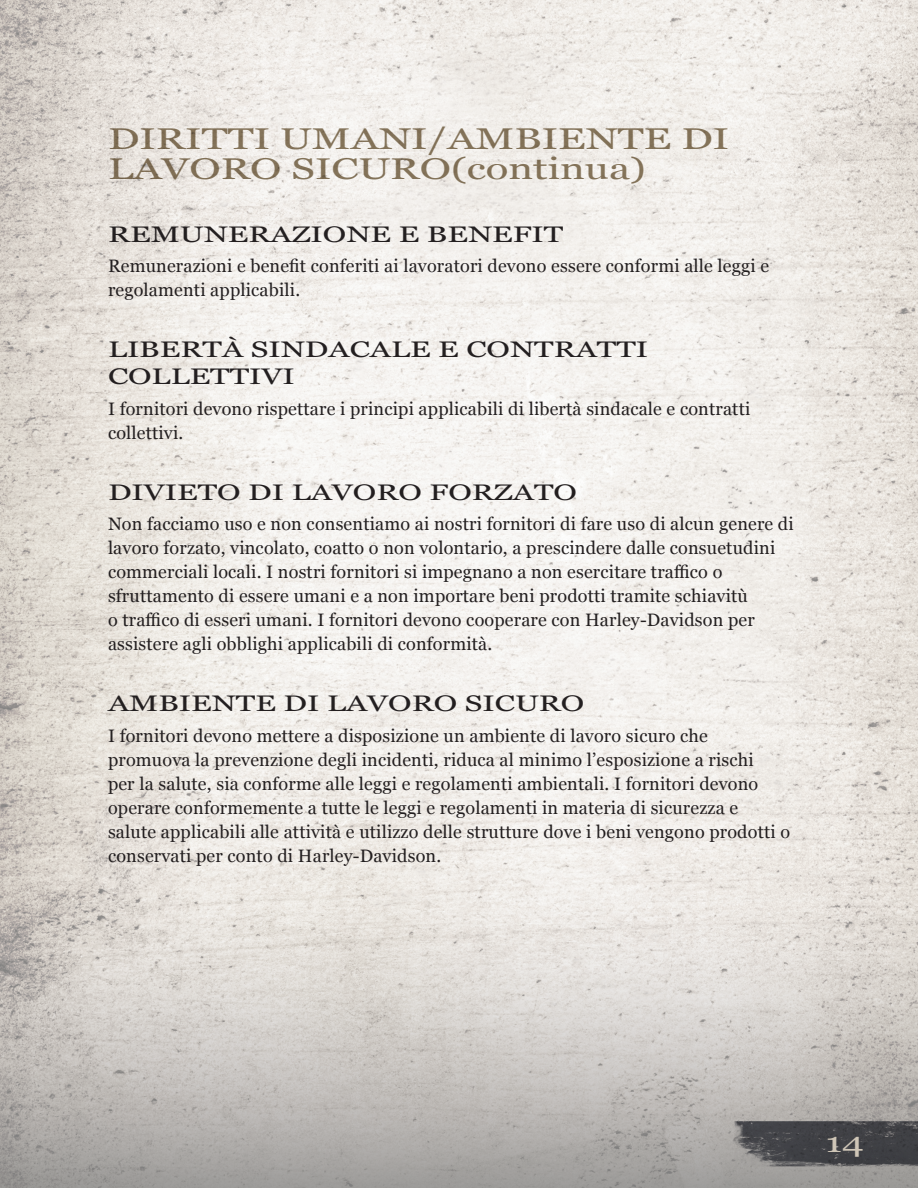
<style>
.page{position:relative;width:918px;height:1188px;background:#fff}
.page>*{position:absolute;margin:0;border:0;box-sizing:border-box;transform-origin:0 0}
.t1{font:30px/30px "Georgia";color:#8a7a60;scale:1.4 1}
.t2{font:27.75px "Georgia";color:#cfc6b7;scale:1.4 1}
.t3{font:22.5px/27px "Georgia";color:#231f20;scale:1.4 1}
.t4{font:18px/24px "Georgia";letter-spacing:.01em;color:#231f20}
</style>
<div class="page">
<img style="left:0;top:0;width:918px;height:1188px">
<img style="left:702px;top:1092px;width:216px;height:96px">
<h1 class="t1" style="left:108px;top:123px;width:445px">DIRITTI UMANI/AMBIENTE DI<br>LAVORO SICURO(continua)</h1>
<p class="t3" style="left:108px;top:219px;width:327px">REMUNERAZIONE E BENEFIT</p>
<p class="t4" style="left:108px;top:253px;width:663px">Remunerazioni e benefit conferiti ai lavoratori devono essere conformi alle leggi e regolamenti applicabili.</p>
<p class="t3" style="left:108px;top:335px;width:387px">LIBERTÀ SINDACALE E CONTRATTI<br>COLLETTIVI</p>
<p class="t4" style="left:108px;top:396px;width:644px">I fornitori devono rispettare i principi applicabili di libertà sindacale e contratti collettivi.</p>
<p class="t3" style="left:108px;top:477px;width:336px">DIVIETO DI LAVORO FORZATO</p>
<p class="t4" style="left:108px;top:511px;width:687px">Non facciamo uso e non consentiamo ai nostri fornitori di fare uso di alcun genere di lavoro forzato, vincolato, coatto o non volontario, a prescindere dalle consuetudini commerciali locali. I nostri fornitori si impegnano a non esercitare traffico o sfruttamento di essere umani e a non importare beni prodotti tramite schiavitù<br>o traffico di esseri umani. I fornitori devono cooperare con Harley-Davidson per assistere agli obblighi applicabili di conformità.</p>
<p class="t3" style="left:108px;top:689px;width:342px">AMBIENTE DI LAVORO SICURO</p>
<p class="t4" style="left:108px;top:723px;width:684px">I fornitori devono mettere a disposizione un ambiente di lavoro sicuro che promuova la prevenzione degli incidenti, riduca al minimo l’esposizione a rischi<br>per la salute, sia conforme alle leggi e regolamenti ambientali. I fornitori devono operare conformemente a tutte le leggi e regolamenti in materia di sicurezza e salute applicabili alle attività e utilizzo delle strutture dove i beni vengono prodotti o conservati per conto di Harley-Davidson.</p>
<h2 class="t2" style="left:825px;top:1122px;width:29px">14</h2>
</div>
